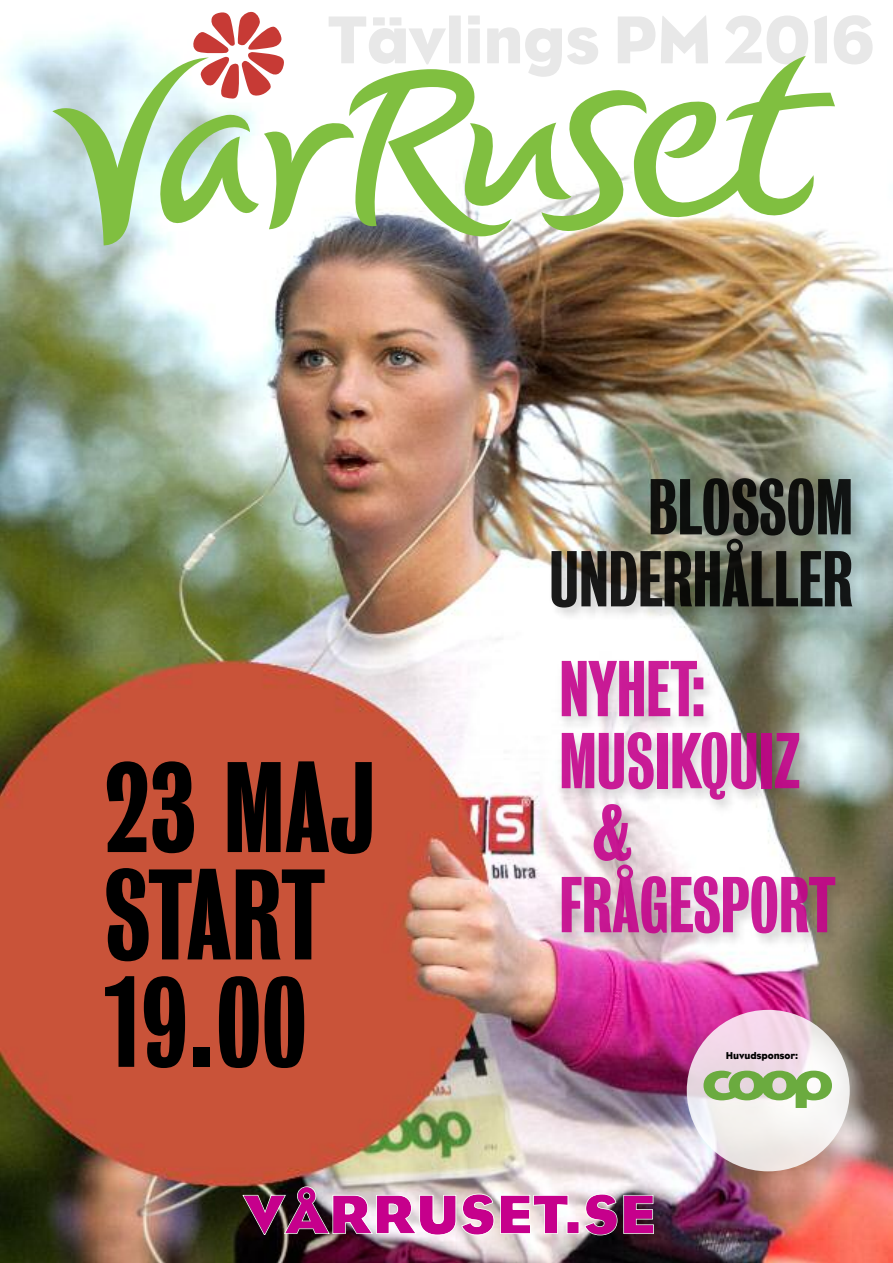
<style>
.page{position:relative;width:893px;height:1263px;background:#fff}
.page>*{position:absolute;margin:0;border:0;box-sizing:border-box;transform-origin:0 0}
.t1{font:117.15px/107.4px "Bureau Grot One Five";color:#000}
.t2{font:72px "Bureau Grot One Five";letter-spacing:-.01em;color:rgb(198 0 140/.88)}
.t3{font:72px/72px "Bureau Grot One Five";letter-spacing:-.01em;color:rgb(0 0 0/.89);text-align:right}
.t4{font:69px "Bureau Eagle";letter-spacing:-.015em;color:#e8e8e8}
.t5{font:10.2px "Bureau Eagle";letter-spacing:-.015em;color:#000}
</style>
<div class="page">
<img style="left:0;top:11px;width:893px;height:1252px">
<svg style="left:52px;top:12px;width:783px;height:233px"></svg>
<img style="left:463px;top:460px;width:430px;height:210px">
<svg style="left:242px;top:1186px;width:411px;height:49px;background:#ba639d"></svg>
<img style="left:536px;top:647px;width:352px;height:340px">
<div style="left:687px;top:1010px;width:163px;height:161px;background:#fff;border-radius:50%;opacity:.83"></div>
<svg style="left:703px;top:1071px;width:129px;height:37px"></svg>
<p class="t4" style="left:328px;top:-1px;width:548px">Tävlings PM 2016</p>
<h1 class="t1" style="left:103px;top:758px;width:274px">23 MAJ<br>START<br>19.00</h1>
<p class="t3" style="left:549px;top:473px;width:306px">BLOSSOM<br>UNDERHÅLLER</p>
<p class="t2" style="left:559px;top:649px;width:149px">NYHET:</p>
<p class="t2" style="left:559px;top:721px;width:243px">MUSIKQUIZ</p>
<p class="t2" style="left:592px;top:793px;width:41px">&amp;</p>
<p class="t2" style="left:559px;top:865px;width:278px">FRÅGESPORT</p>
<p class="t5" style="left:726px;top:1049px;width:74px">Huvudsponsor:</p>
</div>
